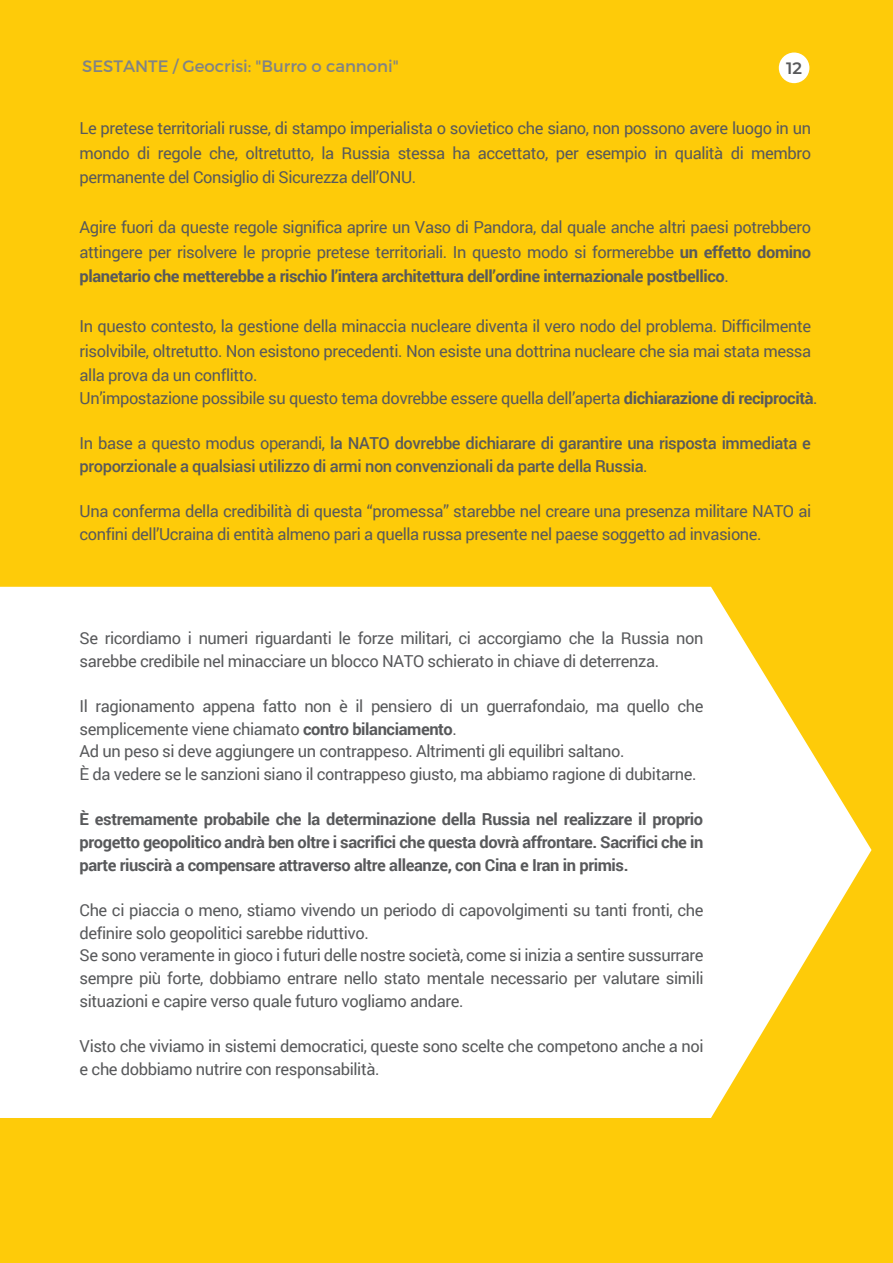
<style>
.page{position:relative;width:893px;height:1263px;background:#fecb09}
.page>*{position:absolute;margin:0;border:0;box-sizing:border-box;transform-origin:0 0}
.t1{font:16.5px/22.6px "Roboto";letter-spacing:-.025em;color:#58595b}
.t2{font:700 16.5px/22.6px "Roboto";letter-spacing:-.025em;color:#58595b;text-align:justify}
.t3{font:500 16.5px/22.6px "Roboto";letter-spacing:-.025em;color:#58595b}
.t4{font:16.5px "Montserrat";color:#808385}
.t5{font:600 16.5px "Montserrat";color:#58595b}
.s1{font-weight:700}
.s2{font-weight:400}
</style>
<div class="page">
<svg style="left:0;top:587px;width:871px;height:531px;background:#fefae8"></svg>
<div style="left:779px;top:53px;width:30px;height:30px;background:#fff;border-radius:50%"></div>
<p class="t4" style="left:82px;top:56px;width:318px">SESTANTE / Geocrisi: "Burro o cannoni"</p>
<p class="t5" style="left:786px;top:56px;width:17px">12</p>
<p class="t1" style="left:80px;top:115px;width:733px;line-height:24.8px;text-align:justify">Le pretese territoriali russe, di stampo imperialista o sovietico che siano, non possono avere luogo in un mondo di regole che, oltretutto, la Russia stessa ha accettato, per esempio in qualità di membro permanente del Consiglio di Sicurezza dell’ONU.</p>
<p class="t1" style="left:80px;top:214px;width:733px;line-height:24.8px;text-align:justify">Agire fuori da queste regole significa aprire un Vaso di Pandora, dal quale anche altri paesi potrebbero attingere per risolvere le proprie pretese territoriali. In questo modo si formerebbe <span class="s1">un effetto domino planetario che metterebbe a rischio l’intera architettura dell’ordine internazionale postbellico</span>.</p>
<p class="t1" style="left:80px;top:313px;width:733px;line-height:24.8px;text-align:justify">In questo contesto, la gestione della minaccia nucleare diventa il vero nodo del problema. Difficilmente risolvibile, oltretutto. Non esistono precedenti. Non esiste una dottrina nucleare che sia mai stata messa alla prova da un conflitto.</p>
<p class="t1" style="left:80px;top:386px;width:739px">Un’impostazione possibile su questo tema dovrebbe essere quella dell’aperta <span class="s1">dichiarazione di reciprocità</span>.</p>
<p class="t3" style="left:80px;top:432px;width:733px"><span class="s2">In base a questo modus operandi,</span> la NATO dovrebbe dichiarare di garantire una risposta immediata e proporzionale a qualsiasi utilizzo di armi non convenzionali da parte della Russia<span class="s2">.</span></p>
<p class="t1" style="left:80px;top:500px;width:733px">Una conferma della credibilità di questa “promessa” starebbe nel creare una presenza militare NATO ai confini dell’Ucraina di entità almeno pari a quella russa presente nel paese soggetto ad invasione.</p>
<p class="t1" style="left:80px;top:626px;width:625px">Se ricordiamo i numeri riguardanti le forze militari, ci accorgiamo che la Russia non sarebbe credibile nel minacciare un blocco NATO schierato in chiave di deterrenza.</p>
<p class="t1" style="left:80px;top:694px;width:625px">Il ragionamento appena fatto non è il pensiero di un guerrafondaio, ma quello che semplicemente viene chiamato <span class="s1">contro bilanciamento</span>.<br>Ad un peso si deve aggiungere un contrappeso. Altrimenti gli equilibri saltano.<br>È da vedere se le sanzioni siano il contrappeso giusto, ma abbiamo ragione di dubitarne.</p>
<p class="t2" style="left:80px;top:807px;width:625px">È estremamente probabile che la determinazione della Russia nel realizzare il proprio progetto geopolitico andrà ben oltre i sacrifici che questa dovrà affrontare. Sacrifici che in parte riuscirà a compensare attraverso altre alleanze, con Cina e Iran in primis.</p>
<p class="t1" style="left:80px;top:898px;width:625px">Che ci piaccia o meno, stiamo vivendo un periodo di capovolgimenti su tanti fronti, che definire solo geopolitici sarebbe riduttivo.<br>Se sono veramente in gioco i futuri delle nostre società, come si inizia a sentire sussurrare sempre più forte, dobbiamo entrare nello stato mentale necessario per valutare simili situazioni e capire verso quale futuro vogliamo andare.</p>
<p class="t1" style="left:80px;top:1034px;width:625px">Visto che viviamo in sistemi democratici, queste sono scelte che competono anche a noi e che dobbiamo nutrire con responsabilità.</p>
</div>
